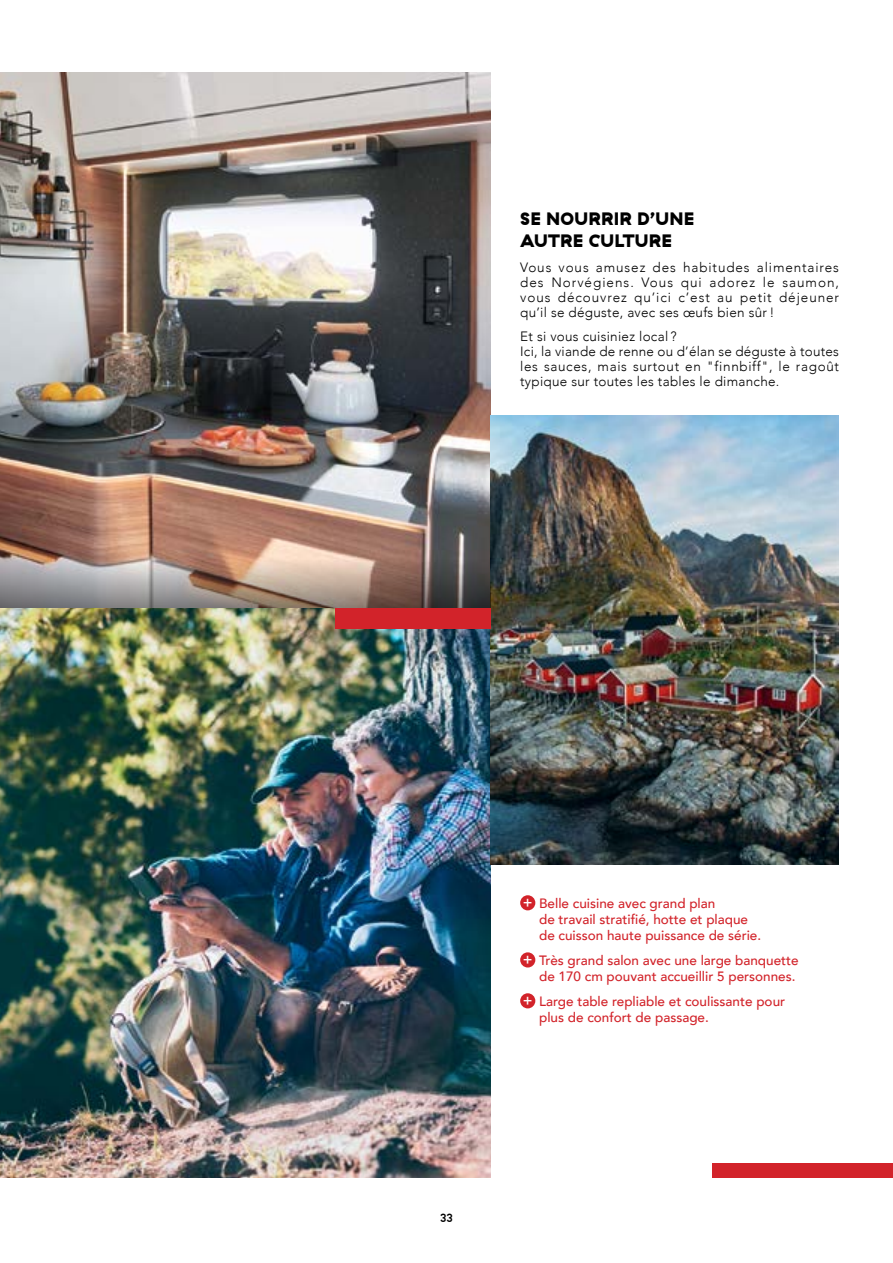
<style>
.page{position:relative;width:893px;height:1263px;background:#fff}
.page>*{position:absolute;margin:0;border:0;box-sizing:border-box;transform-origin:0 0}
.t1{font:900 18px/21.6px "GT Haptik";letter-spacing:.01em;color:#000}
.t2{font:300 13.5px/15px "Avenir";letter-spacing:.02em;color:#000;text-align:justify}
.t3{font:500 13.5px/16.2px "Avenir";color:#d2232a}
.t4{font:500 12px "GT Haptik";color:#000}
.s1{font-family:"GT Haptik";font-weight:400;font-size:15.3px;color:#fff}
</style>
<div class="page">
<div style="left:712px;top:1164px;width:181px;height:14px;background:#d2232a"></div>
<img style="left:0;top:72px;width:490px;height:381px">
<img style="left:0;top:608px;width:490px;height:570px">
<img style="left:490px;top:416px;width:349px;height:448px">
<div style="left:335px;top:608px;width:155px;height:21px;background:#d2232a"></div>
<img style="left:0;top:453px;width:490px;height:155px">
<div style="left:520px;top:895px;width:15px;height:15px;background:#d2232a;border-radius:50%"></div>
<div style="left:520px;top:952px;width:15px;height:15px;background:#d2232a;border-radius:50%"></div>
<div style="left:520px;top:993px;width:15px;height:15px;background:#d2232a;border-radius:50%"></div>
<h1 class="t1" style="left:520px;top:208px;width:176px">SE NOURRIR D’UNE<br>AUTRE CULTURE</h1>
<p class="t2" style="left:520px;top:260px;width:320px">Vous vous amusez des habitudes alimentaires des Norvégiens. Vous qui adorez le saumon, vous découvrez qu’ici c’est au petit déjeuner qu’il se déguste, avec ses œufs bien sûr!</p>
<p class="t2" style="left:520px;top:329px;width:320px;text-align:left">Et si vous cuisiniez local ?<br>Ici, la viande de renne ou d’élan se déguste à toutes les sauces, mais surtout en "finnbiff", le ragoût typique sur toutes les tables le dimanche.</p>
<p class="t3" style="left:539px;top:894px;width:224px;text-indent:-16px"><span class="s1">+</span> Belle cuisine avec grand plan<br>de travail stratifié, hotte et plaque de cuisson haute puissance de série.</p>
<p class="t3" style="left:523px;top:951px;width:277px;text-align:right"><span class="s1">+</span> Très grand salon avec une large banquette de 170 cm pouvant accueillir 5 personnes.</p>
<p class="t3" style="left:539px;top:992px;width:248px;text-indent:-16px"><span class="s1">+</span> Large table repliable et coulissante pour plus de confort de passage.</p>
<p class="t4" style="left:440px;top:1210px;width:14px">33</p>
</div>
